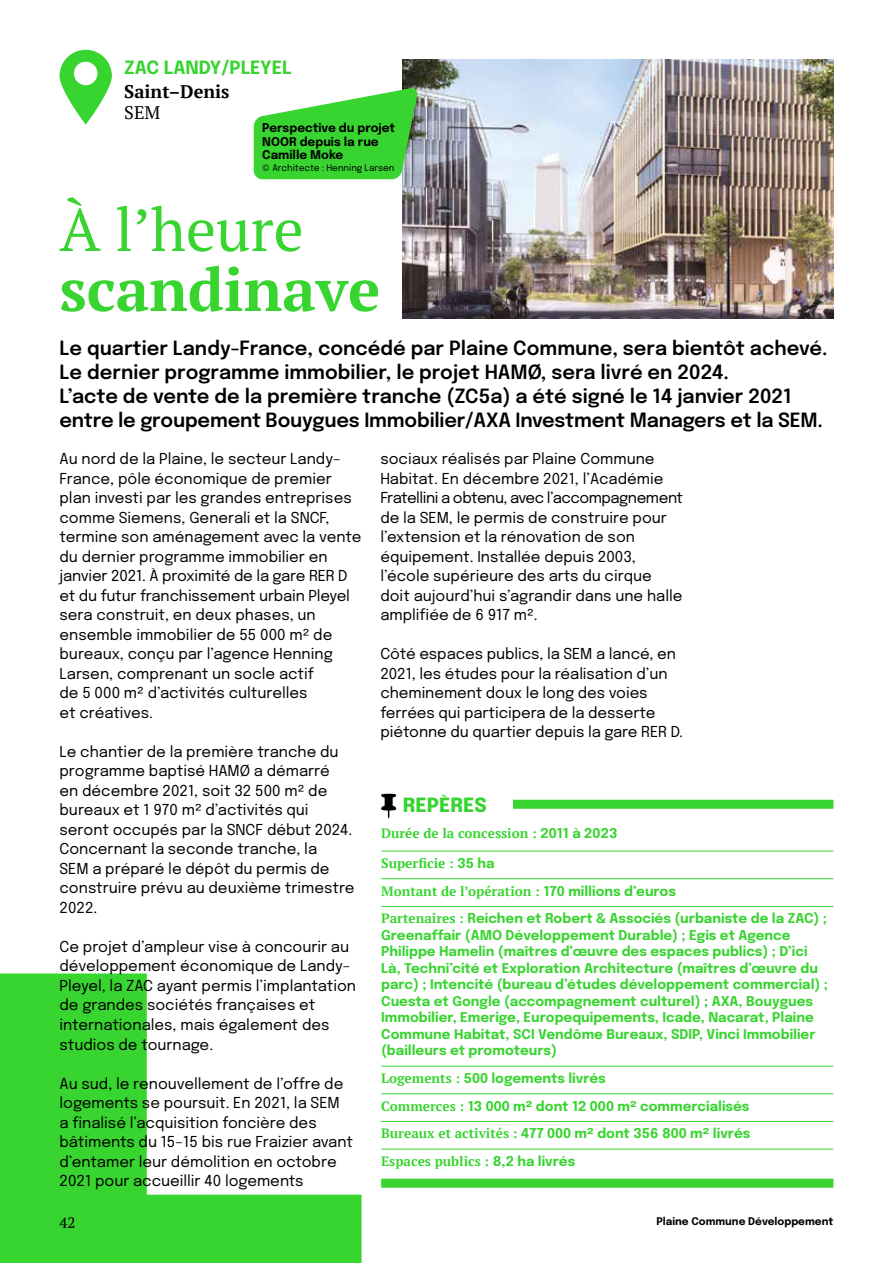
<style>
.page{position:relative;width:893px;height:1263px;background:#fff}
.page>*{position:absolute;margin:0;border:0;box-sizing:border-box;transform-origin:0 0}
.t1{font:700 60px "PT Serif";color:#38d430}
.t2{font:60px "PT Serif";color:#38d430}
.t3{font:600 19.5px/24px "Epilogue";color:#000}
.t4{font:800 19.5px "Epilogue";color:#38d430}
.t5{font:700 18.15px "Epilogue";color:#38d430}
.t6{font:700 18.15px "PT Serif";color:#000}
.t7{font:18.15px "PT Serif";color:#000}
.t8{font:15px/19.5px "Epilogue";color:#000}
.t9{font:15px "PT Serif";color:#000}
.t10{font:700 13.5px/16.5px "Epilogue";color:#38d430}
.t11{font:700 13.5px/27.6px "PT Serif";color:#38d430}
.t12{font:700 12px/13.5px "Epilogue";color:#000}
.t13{font:700 10.5px "Epilogue";color:#000}
.t14{font:9px "Epilogue";color:#000}
.s1{font-family:"Epilogue"}
.s2{font-family:"PT Serif"}
</style>
<div class="page">
<svg style="left:60px;top:50px;width:52px;height:75px"></svg>
<svg style="left:0;top:973px;width:362px;height:290px;fill:#38d430"></svg>
<img style="left:402px;top:60px;width:431px;height:258px">
<svg style="left:254px;top:87px;width:164px;height:92px"></svg>
<hr style="left:381px;top:851px;width:452px;height:1px;background:#38d430">
<hr style="left:381px;top:878px;width:452px;height:1px;background:#38d430">
<hr style="left:381px;top:906px;width:452px;height:1px;background:#38d430">
<hr style="left:381px;top:1066px;width:452px;height:1px;background:#38d430">
<hr style="left:381px;top:1093px;width:452px;height:1px;background:#38d430">
<hr style="left:381px;top:1121px;width:452px;height:1px;background:#38d430">
<hr style="left:381px;top:1149px;width:452px;height:1px;background:#38d430">
<div style="left:381px;top:800px;width:452px;height:9px;background:#38d430"></div>
<div style="left:381px;top:1179px;width:452px;height:9px;background:#38d430"></div>
<div style="left:381px;top:796px;width:132px;height:16px;background:#fff"></div>
<svg style="left:381px;top:794px;width:15px;height:24px"></svg>
<p class="t5" style="left:124px;top:55px;width:169px">ZAC LANDY/PLEYEL</p>
<p class="t6" style="left:124px;top:80px;width:107px">Saint–Denis</p>
<p class="t7" style="left:124px;top:101px;width:38px">SEM</p>
<p class="t12" style="left:262px;top:121px;width:135px">Perspective du projet<br>NOOR depuis la rue<br>Camille Moke</p>
<p class="t14" style="left:262px;top:162px;width:134px">© Architecte : Henning Larsen</p>
<h1 class="t2" style="left:60px;top:191px;width:246px">À l’heure</h1>
<h1 class="t1" style="left:60px;top:250px;width:322px">scandinave</h1>
<p class="t3" style="left:60px;top:335px;width:769px">Le quartier Landy-France, concédé par Plaine Commune, sera bientôt achevé.<br>Le dernier programme immobilier, le projet HAMØ, sera livré en 2024.<br>L’acte de vente de la première tranche (ZC5a) a été signé le 14 janvier 2021 entre le groupement Bouygues Immobilier/AXA Investment Managers et la SEM.</p>
<p class="t8" style="left:60px;top:448px;width:303px">Au nord de la Plaine, le secteur Landy– France, pôle économique de premier plan investi par les grandes entreprises comme Siemens, Generali et la SNCF, termine son aménagement avec la vente du dernier programme immobilier en janvier 2021. À proximité de la gare RER D et du futur franchissement urbain Pleyel sera construit, en deux phases, un ensemble immobilier de 55 000 m² de bureaux, conçu par l’agence Henning Larsen, comprenant un socle actif<br>de 5 000 m² d’activités culturelles<br>et créatives.</p>
<p class="t8" style="left:60px;top:741px;width:297px">Le chantier de la première tranche du programme baptisé HAMØ a démarré<br>en décembre 2021, soit 32 500 m² de bureaux et 1 970 m² d’activités qui seront occupés par la SNCF début 2024.<br>Concernant la seconde tranche, la<br>SEM a préparé le dépôt du permis de construire prévu au deuxième trimestre<br>2022.</p>
<p class="t8" style="left:60px;top:936px;width:298px">Ce projet d’ampleur vise à concourir au développement économique de Landy– Pleyel, la ZAC ayant permis l’implantation de grandes sociétés françaises et internationales, mais également des studios de tournage.</p>
<p class="t8" style="left:60px;top:1072px;width:295px">Au sud, le renouvellement de l’offre de logements se poursuit. En 2021, la SEM<br>a finalisé l’acquisition foncière des bâtiments du 15–15 bis rue Fraizier avant d’entamer leur démolition en octobre 2021 pour accueillir 40 logements</p>
<p class="t8" style="left:380px;top:448px;width:304px">sociaux réalisés par Plaine Commune Habitat. En décembre 2021, l’Académie Fratellini a obtenu, avec l’accompagnement de la SEM, le permis de construire pour l’extension et la rénovation de son équipement. Installée depuis 2003, l’école supérieure des arts du cirque doit aujourd’hui s’agrandir dans une halle amplifiée de 6 917 m².</p>
<p class="t8" style="left:380px;top:643px;width:304px">Côté espaces publics, la SEM a lancé, en 2021, les études pour la réalisation d’un cheminement doux le long des voies ferrées qui participera de la desserte piétonne du quartier depuis la gare RER D.</p>
<h2 class="t4" style="left:403px;top:791px;width:85px">REPÈRES</h2>
<p class="t11" style="left:381px;top:819px;width:238px">Durée de la concession : <span class="s1">2011 à 2023</span></p>
<p class="t11" style="left:381px;top:849px;width:296px">Superficie : <span class="s1">35 ha<br></span>Montant de l’opération : <span class="s1">170 millions d’euros</span></p>
<p class="t10" style="left:381px;top:909px;width:448px"><span class="s2">Partenaires :</span> Reichen et Robert &amp; Associés (urbaniste de la ZAC) ; Greenaffair (AMO Développement Durable) ; Egis et Agence Philippe Hamelin (maîtres d’œuvre des espaces publics) ; D’ici Là, Techni’cité et Exploration Architecture (maîtres d’œuvre du parc) ; Intencité (bureau d’études développement commercial) ; Cuesta et Gongle (accompagnement culturel) ; AXA, Bouygues Immobilier, Emerige, Europequipements, Icade, Nacarat, Plaine Commune Habitat, SCI Vendôme Bureaux, SDIP, Vinci Immobilier (bailleurs et promoteurs)</p>
<p class="t10" style="left:381px;top:1064px;width:371px;line-height:27.6px"><span class="s2">Logements :</span> 500 logements livrés<br><span class="s2">Commerces :</span> 13 000 m² dont 12 000 m² commercialisés<br><span class="s2">Bureaux et activités :</span> 477 000 m² dont 356 800 m² livrés</p>
<p class="t11" style="left:381px;top:1147px;width:196px">Espaces publics : <span class="s1">8,2 ha livrés</span></p>
<p class="t9" style="left:60px;top:1213px;width:17px">42</p>
<p class="t13" style="left:656px;top:1213px;width:179px">Plaine Commune Développement</p>
</div>
